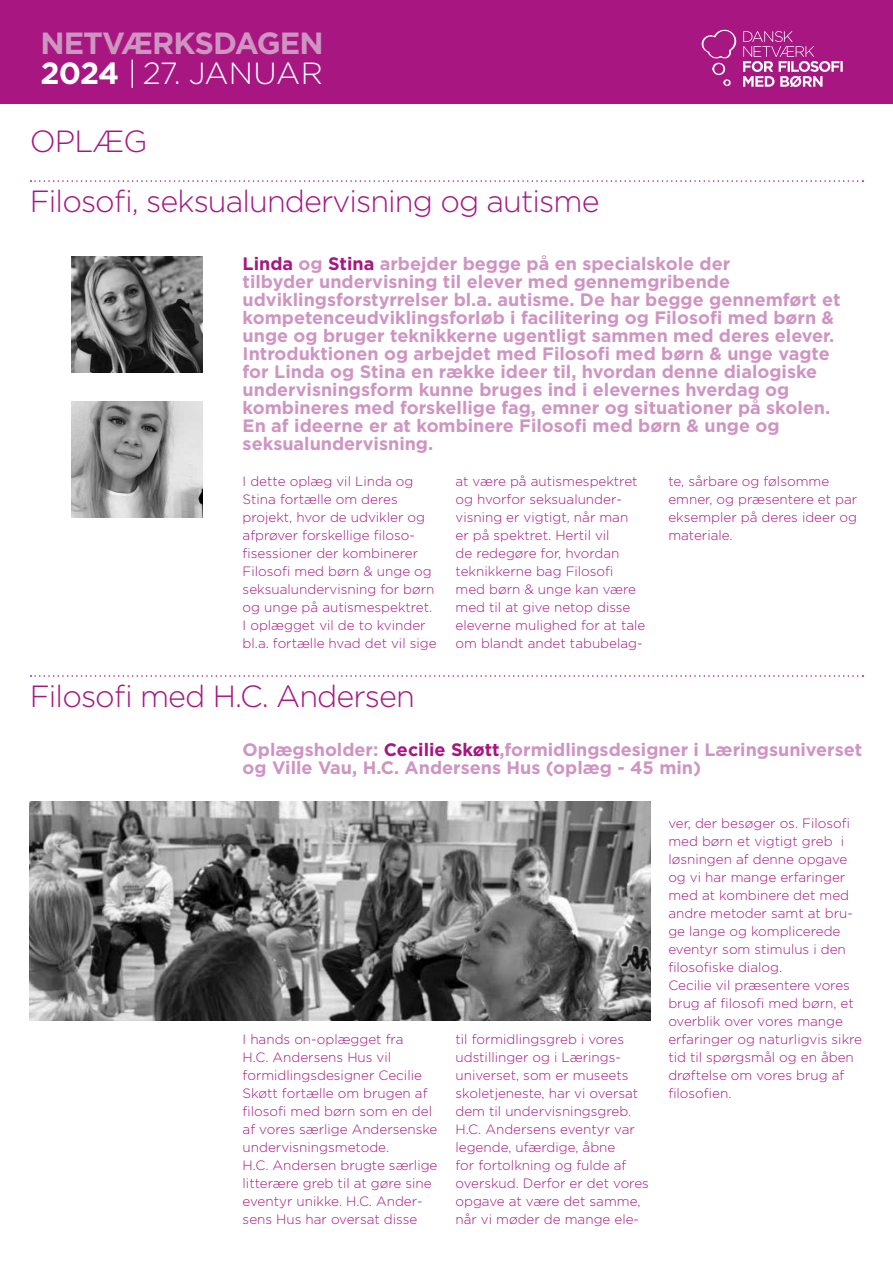
<style>
.page{position:relative;width:893px;height:1263px;background:#fff}
.page>*{position:absolute;margin:0;border:0;box-sizing:border-box;transform-origin:0 0}
.t1{font:300 30.6px "Gotham";letter-spacing:-.03em;color:#a71681}
.t2{font:700 30.6px/30.2px "Gotham";letter-spacing:-.03em;color:#cf95c2}
.t3{font:700 18px/18px "Gotham";color:#cf95c2}
.t4{font:300 13.5px/18px "Gotham";color:#a71681}
.s1{color:#fff}
.s2{font-weight:300;color:#fff}
.s3{color:#a71681}
</style>
<div class="page">
<div style="left:0;top:0;width:893px;height:104px;background:#a71681"></div>
<svg style="left:701px;top:29px;width:36px;height:57px"></svg>
<svg style="left:743px;top:31px;width:100px;height:56px"></svg>
<svg style="left:31px;top:180px;width:832px;height:2px"></svg>
<img style="left:72px;top:256px;width:130px;height:116px">
<img style="left:72px;top:402px;width:130px;height:116px">
<svg style="left:31px;top:675px;width:832px;height:2px"></svg>
<img style="left:30px;top:802px;width:620px;height:218px">
<h1 class="t2" style="left:40px;top:28px;width:285px">NETVÆRKSDAGEN<br><span class="s1">2024</span> <span class="s2">| 27. JANUAR</span></h1>
<h1 class="t1" style="left:30px;top:122px;width:119px">OPLÆG</h1>
<h1 class="t1" style="left:30px;top:181px;width:571px">Filosofi, seksualundervisning og autisme</h1>
<p class="t3" style="left:243px;top:255px;width:599px"><span class="s3">Linda</span> og <span class="s3">Stina</span> arbejder begge på en specialskole der<br>tilbyder undervisning til elever med gennemgribende udviklingsforstyrrelser bl.a. autisme. De har begge gennemført et kompetenceudviklingsforløb i facilitering og Filosofi med børn &amp; unge og bruger teknikkerne ugentligt sammen med deres elever.<br>Introduktionen og arbejdet med Filosofi med børn &amp; unge vagte for Linda og Stina en række ideer til, hvordan denne dialogiske undervisningsform kunne bruges ind i elevernes hverdag og kombineres med forskellige fag, emner og situationer på skolen.<br>En af ideerne er at kombinere Filosofi med børn &amp; unge og seksualundervisning.</p>
<p class="t4" style="left:243px;top:472px;width:195px">I dette oplæg vil Linda og<br>Stina fortælle om deres projekt, hvor de udvikler og afprøver forskellige filoso&shy;fisessioner der kombinerer<br>Filosofi med børn &amp; unge og seksualundervisning for børn og unge på autismespektret.<br>I oplægget vil de to kvinder bl.a. fortælle hvad det vil sige</p>
<p class="t4" style="left:455px;top:472px;width:191px">at være på autismespektret og hvorfor seksualunder&shy;visning er vigtigt, når man<br>er på spektret. Hertil vil<br>de redegøre for, hvordan teknikkerne bag Filosofi med børn &amp; unge kan være med til at give netop disse eleverne mulighed for at tale om blandt andet tabubelag-</p>
<p class="t4" style="left:668px;top:472px;width:191px">te, sårbare og følsomme emner, og præsentere et par eksempler på deres ideer og materiale.</p>
<h1 class="t1" style="left:30px;top:676px;width:387px">Filosofi med H.C. Andersen</h1>
<h2 class="t3" style="left:243px;top:741px;width:621px">Oplægsholder: <span class="s3">Cecilie Skøtt</span>,formidlingsdesigner i Læringsuniverset og Ville Vau, H.C. Andersens Hus (oplæg - 45 min)</h2>
<p class="t4" style="left:243px;top:1030px;width:196px">I hands on-oplægget fra<br>H.C. Andersens Hus vil formidlingsdesigner Cecilie<br>Skøtt fortælle om brugen af filosofi med børn som en del af vores særlige Andersenske undervisningsmetode.<br>H.C. Andersen brugte særlige litterære greb til at gøre sine eventyr unikke. H.C. Ander&shy;sens Hus har oversat disse</p>
<p class="t4" style="left:455px;top:1030px;width:195px">til formidlingsgreb i vores udstillinger og i Lærings&shy;universet, som er museets skoletjeneste, har vi oversat dem til undervisningsgreb.<br>H.C. Andersens eventyr var legende, ufærdige, åbne<br>for fortolkning og fulde af overskud. Derfor er det vores opgave at være det samme, når vi møder de mange ele-</p>
<p class="t4" style="left:668px;top:814px;width:195px">ver, der besøger os. Filosofi med børn et vigtigt greb i løsningen af denne opgave og vi har mange erfaringer med at kombinere det med andre metoder samt at bru&shy;ge lange og komplicerede eventyr som stimulus i den filosofiske dialog.<br>Cecilie vil præsentere vores brug af filosofi med børn, et overblik over vores mange erfaringer og naturligvis sikre tid til spørgsmål og en åben drøftelse om vores brug af filosofien.</p>
</div>
